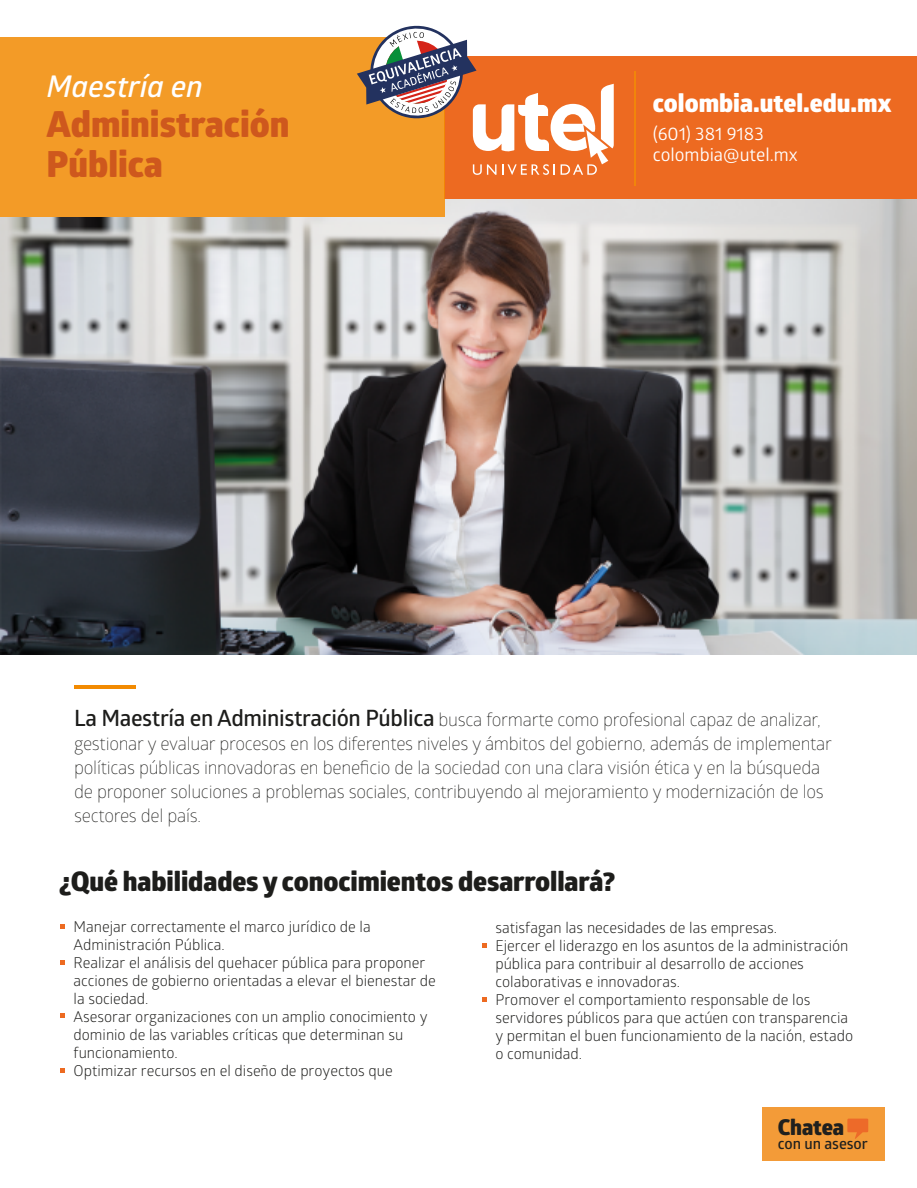
<style>
.page{position:relative;width:917px;height:1188px;background:#fff}
.page>*{position:absolute;margin:0;border:0;box-sizing:border-box;transform-origin:0 0}
.t1{font:800 36px/40px "Glober";color:#ce581d}
.t2{font:italic 600 30px "Glober";color:#fff}
.t3{font:800 27px "Glober";letter-spacing:-.005em;color:#1d1d1b}
.t4{font:800 25.05px "Glober";color:#fff}
.t5{font:800 21.75px "Glober";letter-spacing:-.005em;color:#20201e}
.t6{font:300 18px/24px "Glober";letter-spacing:-.015em;color:#1d1d1b}
.t7{font:18px/21.6px "Glober";color:#fff}
.t8{font:600 15.3px "Glober";letter-spacing:-.005em;color:#20201e}
.t9{font:15px/18px "Glober";color:#1d1d1b}
.s1{font-weight:600;font-size:22.5px}
</style>
<div class="page">
<img style="left:0;top:199px;width:916px;height:456px">
<div style="left:762px;top:1107px;width:122px;height:54px;background:#f39b38"></div>
<svg style="left:847px;top:1119px;width:21px;height:20px"></svg>
<svg style="left:60px;top:924px;width:4px;height:5px"></svg>
<svg style="left:482px;top:943px;width:4px;height:4px"></svg>
<svg style="left:482px;top:998px;width:4px;height:4px"></svg>
<svg style="left:60px;top:1068px;width:4px;height:4px"></svg>
<svg style="left:60px;top:1014px;width:4px;height:4px"></svg>
<svg style="left:60px;top:961px;width:4px;height:4px"></svg>
<hr style="left:74px;top:685px;width:61px;height:3px;background:#f28a01">
<div style="left:445px;top:56px;width:471px;height:143px;background:#ed6a21"></div>
<div style="left:0;top:38px;width:445px;height:179px;background:#f39b27"></div>
<hr style="left:634px;top:72px;width:1px;height:114px;background:#f28a06">
<svg style="left:357px;top:25px;width:256px;height:150px"></svg>
<h2 class="t2" style="left:47px;top:66px;width:158px">Maestría en</h2>
<h1 class="t1" style="left:46px;top:104px;width:244px">Administración<br>Pública</h1>
<h3 class="t4" style="left:653px;top:84px;width:240px">colombia.utel.edu.mx</h3>
<p class="t7" style="left:653px;top:122px;width:146px">(601) 381 9183 colombia@utel.mx</p>
<p class="t6" style="left:74px;top:707px;width:759px"><span class="s1">La Maestría en Administración Pública</span> busca formarte como profesional capaz de analizar, gestionar y evaluar procesos en los diferentes niveles y ámbitos del gobierno, además de implementar políticas públicas innovadoras en beneficio de la sociedad con una clara visión ética y en la búsqueda de proponer soluciones a problemas sociales, contribuyendo al mejoramiento y modernización de los sectores del país.</p>
<h3 class="t3" style="left:59px;top:861px;width:558px">¿Qué habilidades y conocimientos desarrollará?</h3>
<p class="t9" style="left:74px;top:917px;width:364px">Manejar correctamente el marco jurídico de la Administración Pública.<br>Realizar el análisis del quehacer pública para proponer acciones de gobierno orientadas a elevar el bienestar de la sociedad.<br>Asesorar organizaciones con un amplio conocimiento y dominio de las variables críticas que determinan su funcionamiento.<br>Optimizar recursos en el diseño de proyectos que</p>
<p class="t9" style="left:495px;top:918px;width:359px">satisfagan las necesidades de las empresas.<br>Ejercer el liderazgo en los asuntos de la administración pública para contribuir al desarrollo de acciones colaborativas e innovadoras.<br>Promover el comportamiento responsable de los servidores públicos para que actúen con transparencia y permitan el buen funcionamiento de la nación, estado o comunidad.</p>
<h3 class="t5" style="left:777px;top:1111px;width:68px">Chatea</h3>
<p class="t8" style="left:777px;top:1133px;width:91px">con un asesor</p>
</div>
